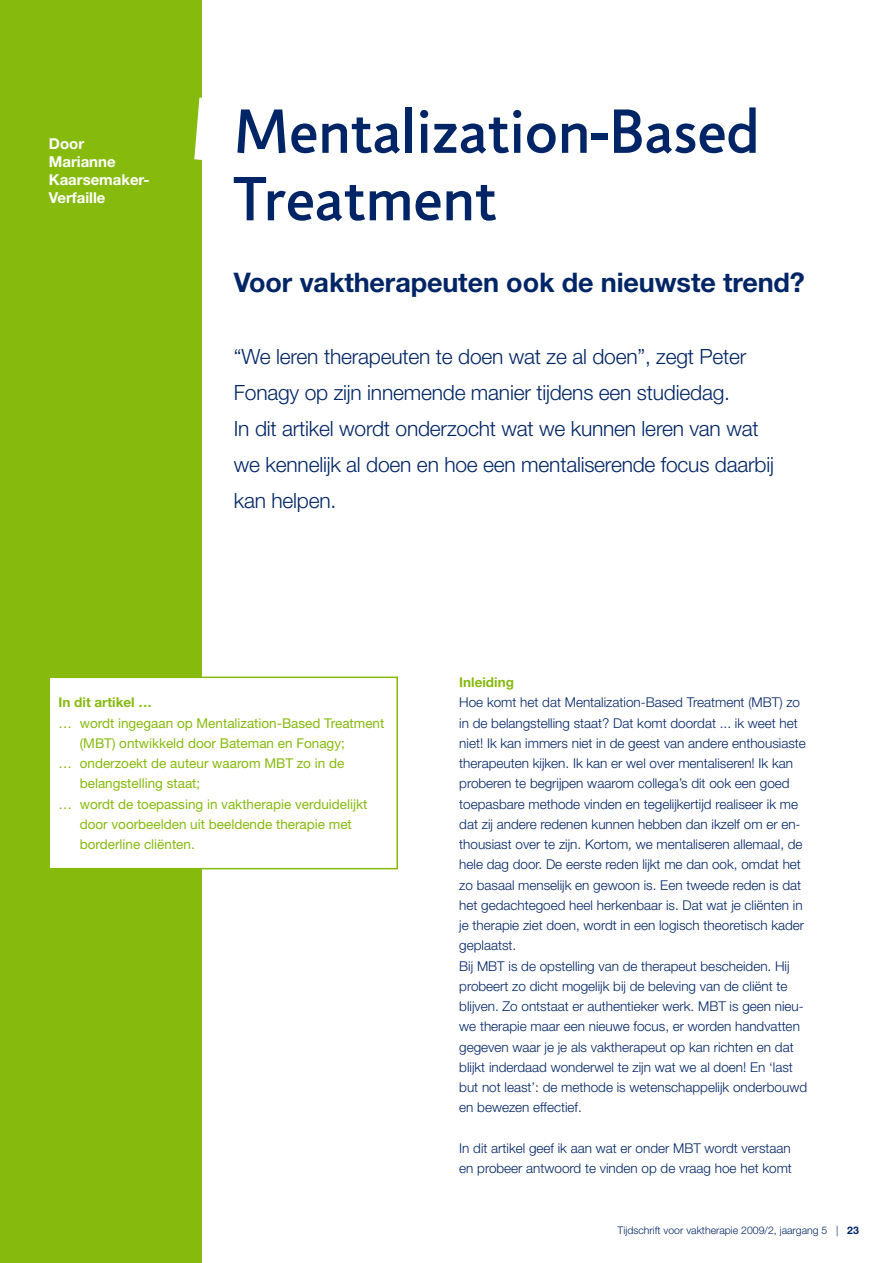
<style>
.page{position:relative;width:893px;height:1263px;background:#fff}
.page>*{position:absolute;margin:0;border:0;box-sizing:border-box;transform-origin:0 0}
.t1{font:500 63px/67.5px "Jigsaw";color:#002566}
.t2{font:700 27px "Helvetica Neue LT Std";letter-spacing:-.005em;color:#002566}
.t3{font:300 21px/36px "Helvetica Neue LT Std";letter-spacing:-.01em;color:#002566}
.t4{font:700 15px/18px "Helvetica Neue LT Std";color:#fff}
.t5{font:300 13.5px/20.2px "Helvetica Neue LT Std";color:#002566}
.t6{font:13.5px "Helvetica Neue LT Std";color:#86ba0d}
.t7{font:700 13.5px "Helvetica Neue LT Std";color:#86ba0d}
.t8{font:300 10.5px "Helvetica Neue LT Std";color:#002566}
.s1{font-size:90px;color:#fff}
.s2{font-weight:700}
</style>
<div class="page">
<div style="left:0;top:0;width:202px;height:1263px;background:#86ba0d"></div>
<div style="left:49px;top:677px;width:348px;height:192px;background:#fff"></div>
<div style="left:49px;top:676px;width:349px;height:193px;border:2px solid #86ba0d"></div>
<p class="t4" style="left:49px;top:135px;width:102px">Door<br>Marianne<br>Kaarsemaker-<br>Verfaille</p>
<h1 class="t1" style="left:234px;top:99px;width:527px;text-indent:-45px"><span class="s1">M</span>Mentalization-Based<br>Treatment</h1>
<h2 class="t2" style="left:234px;top:266px;width:573px">Voor vaktherapeuten ook de nieuwste trend?</h2>
<p class="t3" style="left:234px;top:338px;width:542px">“We leren therapeuten te doen wat ze al doen”, zegt Peter Fonagy op zijn innemende manier tijdens een studiedag.<br>In dit artikel wordt onderzocht wat we kunnen leren van wat we kennelijk al doen en hoe een mentaliserende focus daarbij kan helpen.</p>
<p class="t7" style="left:59px;top:694px;width:95px">In dit artikel …</p>
<p class="t6" style="left:59px;top:715px;width:327px">… wordt ingegaan op Mentalization-Based Treatment</p>
<p class="t6" style="left:80px;top:735px;width:267px">(MBT) ontwikkeld door Bateman en Fonagy;</p>
<p class="t6" style="left:59px;top:755px;width:287px">… onderzoekt de auteur waarom MBT zo in de</p>
<p class="t6" style="left:80px;top:775px;width:122px">belangstelling staat;</p>
<p class="t6" style="left:59px;top:796px;width:310px">… wordt de toepassing in vaktherapie verduidelijkt</p>
<p class="t6" style="left:80px;top:816px;width:274px">door voorbeelden uit beeldende therapie met</p>
<p class="t6" style="left:80px;top:836px;width:117px">borderline cliënten.</p>
<p class="t7" style="left:459px;top:674px;width:56px">Inleiding</p>
<p class="t5" style="left:459px;top:692px;width:349px">Hoe komt het dat Mentalization-Based Treatment (MBT) zo in de belangstelling staat? Dat komt doordat ... ik weet het niet! Ik kan immers niet in de geest van andere enthousiaste therapeuten kijken. Ik kan er wel over mentaliseren! Ik kan proberen te begrijpen waarom collega’s dit ook een goed toepasbare methode vinden en tegelijkertijd realiseer ik me dat zij andere redenen kunnen hebben dan ikzelf om er en&shy;thousiast over te zijn. Kortom, we mentaliseren allemaal, de hele dag door. De eerste reden lijkt me dan ook, omdat het zo basaal menselijk en gewoon is. Een tweede reden is dat het gedachtegoed heel herkenbaar is. Dat wat je cliënten in je therapie ziet doen, wordt in een logisch theoretisch kader geplaatst.<br>Bij MBT is de opstelling van de therapeut bescheiden. Hij probeert zo dicht mogelijk bij de beleving van de cliënt te blijven. Zo ontstaat er authentieker werk. MBT is geen nieu&shy;we therapie maar een nieuwe focus, er worden handvatten gegeven waar je je als vaktherapeut op kan richten en dat blijkt inderdaad wonderwel te zijn wat we al doen! En ‘last but not least’: de methode is wetenschappelijk onderbouwd en bewezen effectief.</p>
<p class="t5" style="left:459px;top:1138px;width:334px">In dit artikel geef ik aan wat er onder MBT wordt verstaan en probeer antwoord te vinden op de vraag hoe het komt</p>
<p class="t8" style="left:617px;top:1224px;width:243px">Tijdschrift voor vaktherapie 2009/2, jaargang 5 | <span class="s2">23</span></p>
</div>
